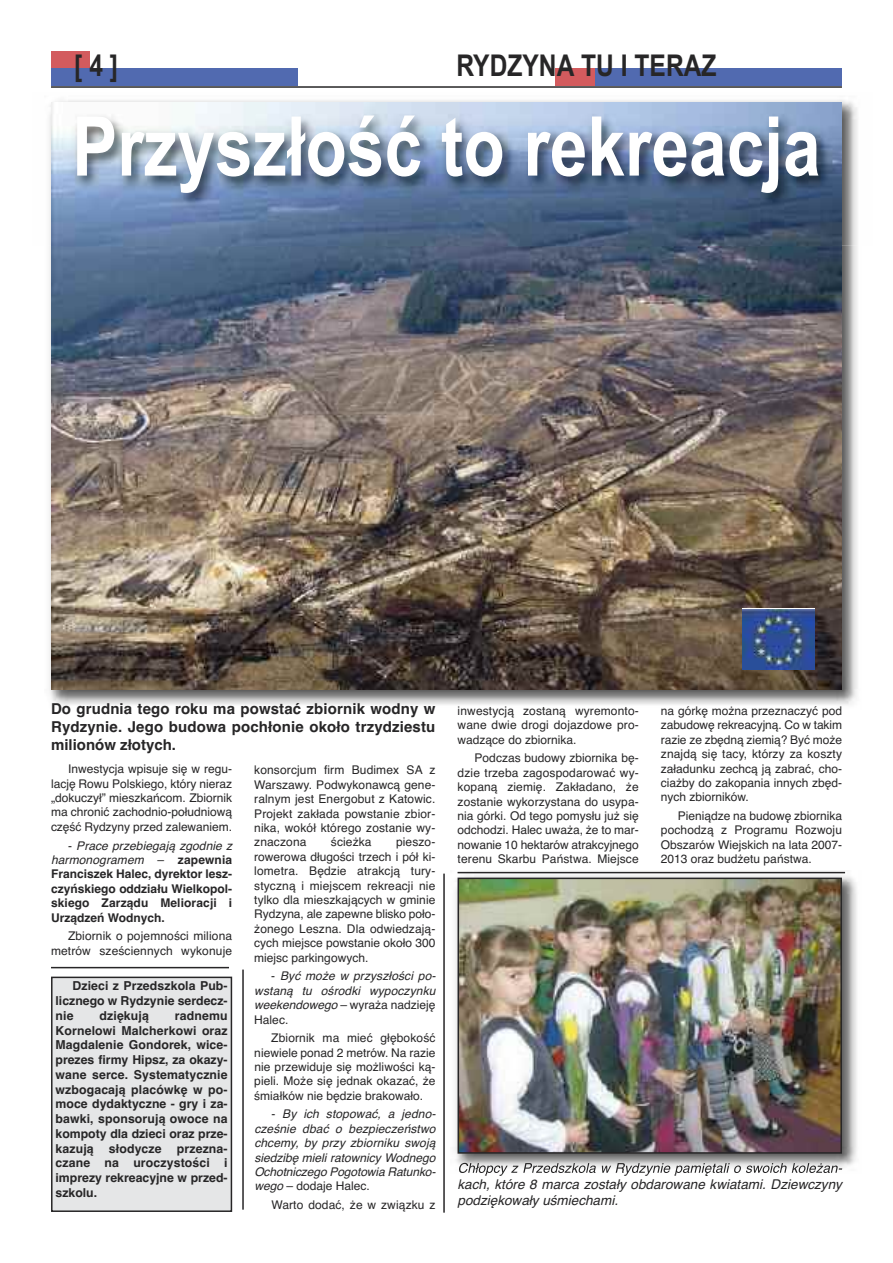
<style>
.page{position:relative;width:893px;height:1263px;background:#fff}
.page>*{position:absolute;margin:0;border:0;box-sizing:border-box;transform-origin:0 0}
.t1{font:700 82.5px "Arial Narrow";color:#fff}
.t2{font:700 30px "Arial Narrow";color:#272627}
.t3{font:700 15px/18px "Helvetica";letter-spacing:.01em;color:#272627;text-align:justify}
.t4{font:italic 13.5px/16.2px "Helvetica";color:#272627}
.t5{font:700 12.3px/14.7px "Helvetica";color:#272627;text-align:justify}
.t6{font:12px/14.4px "Helvetica";color:#272627;text-align:justify}
.t7{font:italic 12px/14.4px "Helvetica";color:#272627;text-align:justify}
.t8{font:700 12px/14.4px "Helvetica";letter-spacing:.005em;color:#272627;text-align:justify}
.s1{font-weight:400}
.s2{font-weight:400;font-style:italic}
.s3{font-style:normal}
</style>
<div class="page">
<div style="left:51px;top:68px;width:247px;height:17px;background:#516ab0"></div>
<div style="left:555px;top:68px;width:246px;height:17px;background:#d35b5e"></div>
<div style="left:595px;top:68px;width:247px;height:17px;background:#516ab0"></div>
<div style="left:51px;top:51px;width:38px;height:17px;background:#d35b5e"></div>
<hr style="left:51px;top:86px;width:791px;height:2px;background:#272627">
<img style="left:49px;top:246px;width:809px;height:460px">
<img style="left:51px;top:246px;width:791px;height:444px">
<img style="left:49px;top:100px;width:809px;height:146px">
<img style="left:51px;top:102px;width:791px;height:144px">
<img style="left:454px;top:871px;width:403px;height:302px">
<img style="left:459px;top:1163px;width:106px;height:10px">
<img style="left:461px;top:881px;width:378px;height:270px">
<div style="left:458px;top:878px;width:384px;height:276px;border:2px solid #272627"></div>
<hr style="left:458px;top:872px;width:387px;height:1px;background:#272627">
<hr style="left:443px;top:874px;width:2px;height:339px;background:#272627">
<hr style="left:51px;top:967px;width:178px;height:1px;background:#272627">
<hr style="left:242px;top:969px;width:2px;height:241px;background:#272627">
<div style="left:52px;top:977px;width:179px;height:234px;background:#e5e6e7"></div>
<div style="left:51px;top:977px;width:181px;height:235px;border:2px solid #272627"></div>
<img style="left:742px;top:609px;width:72px;height:61px">
<h2 class="t2" style="left:74px;top:49px;width:45px">[4]</h2>
<h2 class="t2" style="left:456px;top:49px;width:262px">RYDZYNA TU I TERAZ</h2>
<h1 class="t1" style="left:72px;top:99px;width:750px">Przyszłość to rekreacja</h1>
<p class="t3" style="left:51px;top:700px;width:386px">Do grudnia tego roku ma powstać zbiornik wodny w Rydzynie. Jego budowa pochłonie około trzydziestu milionów złotych.</p>
<p class="t6" style="left:51px;top:762px;width:183px;text-indent:17px">Inwestycja wpisuje się w regu&shy;lację Rowu Polskiego, który nieraz „dokuczył” mieszkańcom. Zbiornik ma chronić zachodnio-południową część Rydzyny przed zalewaniem.</p>
<p class="t8" style="left:51px;top:838px;width:183px;text-indent:17px"><span class="s1">-</span> <span class="s2">Prace przebiegają zgodnie z harmonogramem</span> <span class="s1">–</span> zapewnia Franciszek Halec, dyrektor lesz&shy;czyńskiego oddziału Wielkopol&shy;skiego Zarządu Melioracji i Urządzeń Wodnych.</p>
<p class="t6" style="left:51px;top:929px;width:183px;text-align:right">Zbiornik o pojemności miliona metrów sześciennych wykonuje</p>
<p class="t5" style="left:56px;top:979px;width:174px;text-indent:17px">Dzieci z Przedszkola Pub&shy;licznego w Rydzynie serdecz&shy;nie</p>
<p class="t5" style="left:100px;top:1008px;width:51px">dziękują</p>
<p class="t5" style="left:56px;top:1008px;width:174px;text-indent:119px">radnemu Kornelowi Malcherkowi oraz Magdalenie Gondorek, wice&shy;prezes firmy Hipsz, za okazy&shy;wane serce. Systematycznie wzbogacają placówkę w po&shy;moce dydaktyczne - gry i za&shy;bawki, sponsorują owoce na kompoty dla dzieci oraz prze&shy;kazują słodycze przezna&shy;czane na uroczystości i imprezy rekreacyjne w przed&shy;szkolu.</p>
<p class="t6" style="left:254px;top:763px;width:183px">konsorcjum firm Budimex SA z Warszawy. Podwykonawcą gene&shy;ralnym jest Energobut z Katowic.<br>Projekt zakłada powstanie zbior&shy;nika, wokół którego zostanie wy&shy;znaczona</p>
<p class="t6" style="left:331px;top:835px;width:42px">ścieżka</p>
<p class="t6" style="left:254px;top:835px;width:183px;text-indent:142px">pieszo&shy;rowerowa długości trzech i pół ki&shy;lometra. Będzie atrakcją tury&shy;styczną i miejscem rekreacji nie tylko dla mieszkających w gminie Rydzyna, ale zapewne blisko poło&shy;żonego Leszna. Dla odwiedzają&shy;cych miejsce powstanie około 300 miejsc parkingowych.</p>
<p class="t7" style="left:254px;top:969px;width:183px;text-indent:17px"><span class="s3">-</span> Być może w przyszłości po&shy;wstaną tu ośrodki wypoczynku weekendowego <span class="s3">– wyraża nadzieję Halec.</span></p>
<p class="t6" style="left:254px;top:1031px;width:183px;text-indent:17px">Zbiornik ma mieć głębokość niewiele ponad 2 metrów. Na razie nie przewiduje się możliwości ką&shy;pieli. Może się jednak okazać, że śmiałków nie będzie brakowało.</p>
<p class="t7" style="left:254px;top:1107px;width:183px;text-indent:17px"><span class="s3">-</span> By ich stopować, a jedno&shy;cześnie dbać o bezpieczeństwo chcemy, by przy zbiorniku swoją siedzibę mieli ratownicy Wodnego Ochotniczego Pogotowia Ratunko&shy;wego <span class="s3">– dodaje Halec.</span></p>
<p class="t6" style="left:271px;top:1198px;width:166px">Warto dodać, że w związku z</p>
<p class="t6" style="left:458px;top:703px;width:183px">inwestycją zostaną wyremonto&shy;wane dwie drogi dojazdowe pro&shy;wadzące do zbiornika.</p>
<p class="t6" style="left:458px;top:751px;width:183px;text-indent:17px">Podczas budowy zbiornika bę&shy;dzie trzeba zagospodarować wy&shy;kopaną ziemię. Zakładano, że zostanie wykorzystana do usypa&shy;nia górki. Od tego pomysłu już się odchodzi. Halec uważa, że to mar&shy;nowanie 10 hektarów atrakcyjnego terenu Skarbu Państwa. Miejsce</p>
<p class="t6" style="left:661px;top:703px;width:183px">na górkę można przeznaczyć pod zabudowę rekreacyjną. Co w takim razie ze zbędną ziemią? Być może znajdą się tacy, którzy za koszty załadunku zechcą ją zabrać, cho&shy;ciażby do zakopania innych zbęd&shy;nych zbiorników.</p>
<p class="t6" style="left:661px;top:809px;width:183px;text-indent:17px">Pieniądze na budowę zbiornika pochodzą z Programu Rozwoju Obszarów Wiejskich na lata 2007- 2013 oraz budżetu państwa.</p>
<p class="t4" style="left:458px;top:1176px;width:386px">kach, które 8 marca zostały obdarowane kwiatami. Dziewczyny podziękowały uśmiechami.</p>
</div>
